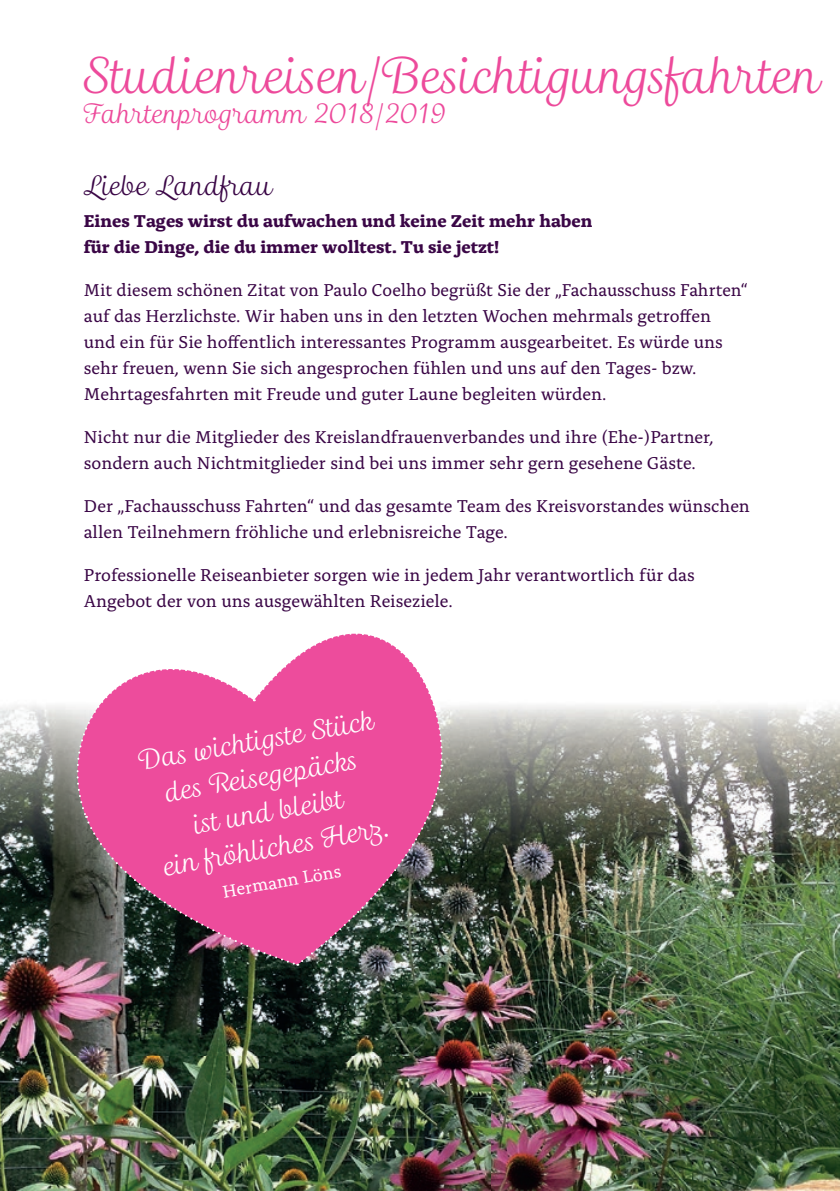
<style>
.page{position:relative;width:840px;height:1191px;background:#fff}
.page>*{position:absolute;margin:0;border:0;box-sizing:border-box;transform-origin:0 0}
.t1{font:48px "Madre Script";color:#ed4a9b}
.t2{font:26px/36px "Madre Script";color:#fff;text-align:center}
.t3{font:26px "Madre Script";color:#ed4a9b}
.t4{font:26px "Madre Script";color:#3a0646}
.t5{font:18px/26px "Alda OTCEV";color:#3a0646}
.t6{font:700 18px/26px "Alda OTCEV";color:#3a0646}
.t7{font:18px "Alda OTCEV";color:#fff}
</style>
<div class="page">
<img style="left:0;top:705px;width:839px;height:486px">
<svg style="left:51px;top:633px;width:393px;height:333px;background:#c86495"></svg>
<h1 class="t1" style="left:84px;top:48px;width:737px">Studienreisen/Besichtigungsfahrten</h1>
<h2 class="t3" style="left:84px;top:99px;width:363px">Fahrtenprogramm 2018/2019</h2>
<h2 class="t4" style="left:84px;top:171px;width:190px">Liebe Landfrau</h2>
<p class="t6" style="left:84px;top:206px;width:510px">Eines Tages wirst du aufwachen und keine Zeit mehr haben für die Dinge, die du immer wolltest. Tu sie jetzt!</p>
<p class="t5" style="left:84px;top:276px;width:665px">Mit diesem schönen Zitat von Paulo Coelho begrüßt Sie der „Fachausschuss Fahrten“ auf das Herzlichste. Wir haben uns in den letzten Wochen mehrmals getroffen<br>und ein für Sie hoffentlich interessantes Programm ausgearbeitet. Es würde uns sehr freuen, wenn Sie sich angesprochen fühlen und uns auf den Tages- bzw.<br>Mehrtagesfahrten mit Freude und guter Laune begleiten würden.</p>
<p class="t5" style="left:84px;top:423px;width:631px">Nicht nur die Mitglieder des Kreislandfrauenverbandes und ihre (Ehe-)Partner, sondern auch Nichtmitglieder sind bei uns immer sehr gern gesehene Gäste.</p>
<p class="t5" style="left:84px;top:492px;width:667px">Der „Fachausschuss Fahrten“ und das gesamte Team des Kreisvorstandes wünschen allen Teilnehmern fröhliche und erlebnisreiche Tage.</p>
<p class="t5" style="left:84px;top:560px;width:612px">Professionelle Reiseanbieter sorgen wie in jedem Jahr verantwortlich für das<br>Angebot der von uns ausgewählten Reiseziele.</p>
<h2 class="t2" style="left:136px;top:744px;width:239px;rotate:-10deg">Das wichtigste Stück des Reisegepäcks<br>ist und bleibt<br>ein fr öhliches Herz.</h2>
<p class="t7" style="left:220px;top:878px;width:122px;rotate:-10deg">Hermann Löns</p>
</div>
